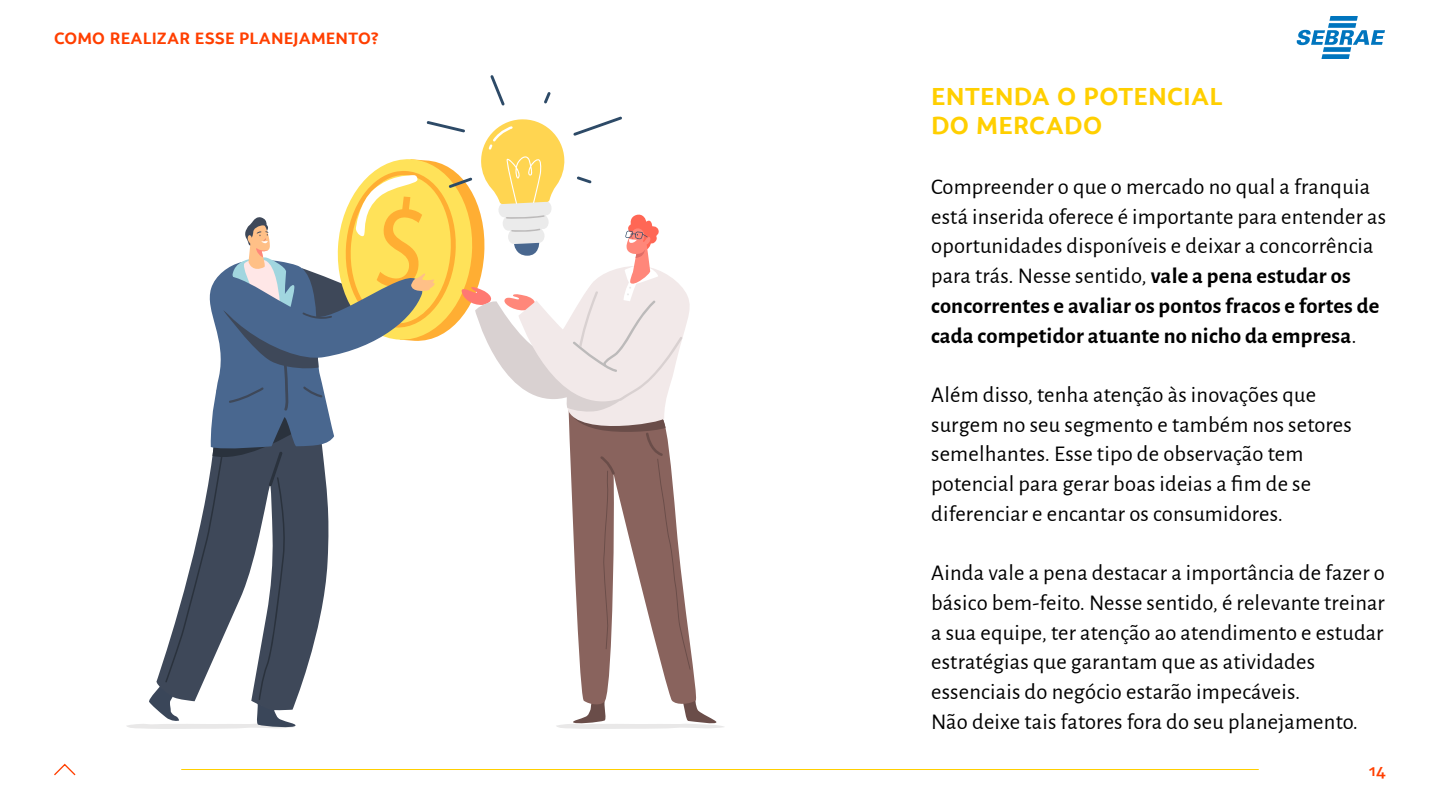
<style>
.page{position:relative;width:1440px;height:810px;background:#fff}
.page>*{position:absolute;margin:0;border:0;box-sizing:border-box;transform-origin:0 0}
.t1{font:700 24.75px/29.7px "Campuni";letter-spacing:.01em;color:#ffcf00}
.t2{font:22.5px/29.7px "Alegreya Sans";letter-spacing:.01em;color:#000}
.t3{font:700 16.5px "Campuni";letter-spacing:.01em;color:#ff3f00}
.t4{font:500 16.5px "Campuni";color:#ff3f00}
.s1{font-weight:700}
</style>
<div class="page">
<svg style="left:54px;top:763px;width:22px;height:13px"></svg>
<svg style="left:1297px;top:16px;width:88px;height:43px"></svg>
<svg style="left:490px;top:75px;width:15px;height:30px"></svg>
<svg style="left:544px;top:92px;width:7px;height:11px"></svg>
<svg style="left:127px;top:116px;width:597px;height:613px"></svg>
<hr style="left:181px;top:769px;width:1078px;height:1px;background:#ffcf00">
<p class="t3" style="left:54px;top:28px;width:326px">COMO REALIZAR ESSE PLANEJAMENTO?</p>
<p class="t1" style="left:931px;top:81px;width:293px">ENTENDA O POTENCIAL<br>DO MERCADO</p>
<p class="t2" style="left:931px;top:171px;width:456px">Compreender o que o mercado no qual a franquia está inserida oferece é importante para entender as oportunidades disponíveis e deixar a concorrência para trás. Nesse sentido, <span class="s1">vale a pena estudar os concorrentes e avaliar os pontos fracos e fortes de cada competidor atuante no nicho da empresa</span>.</p>
<p class="t2" style="left:931px;top:379px;width:422px">Além disso, tenha atenção às inovações que surgem no seu segmento e também nos setores semelhantes. Esse tipo de observação tem potencial para gerar boas ideias a fim de se diferenciar e encantar os consumidores.</p>
<p class="t2" style="left:931px;top:557px;width:455px">Ainda vale a pena destacar a importância de fazer o básico bem-feito. Nesse sentido, é relevante treinar a sua equipe, ter atenção ao atendimento e estudar estratégias que garantam que as atividades essenciais do negócio estarão impecáveis.<br>Não deixe tais fatores fora do seu planejamento.</p>
<p class="t4" style="left:1369px;top:760px;width:19px">14</p>
</div>
